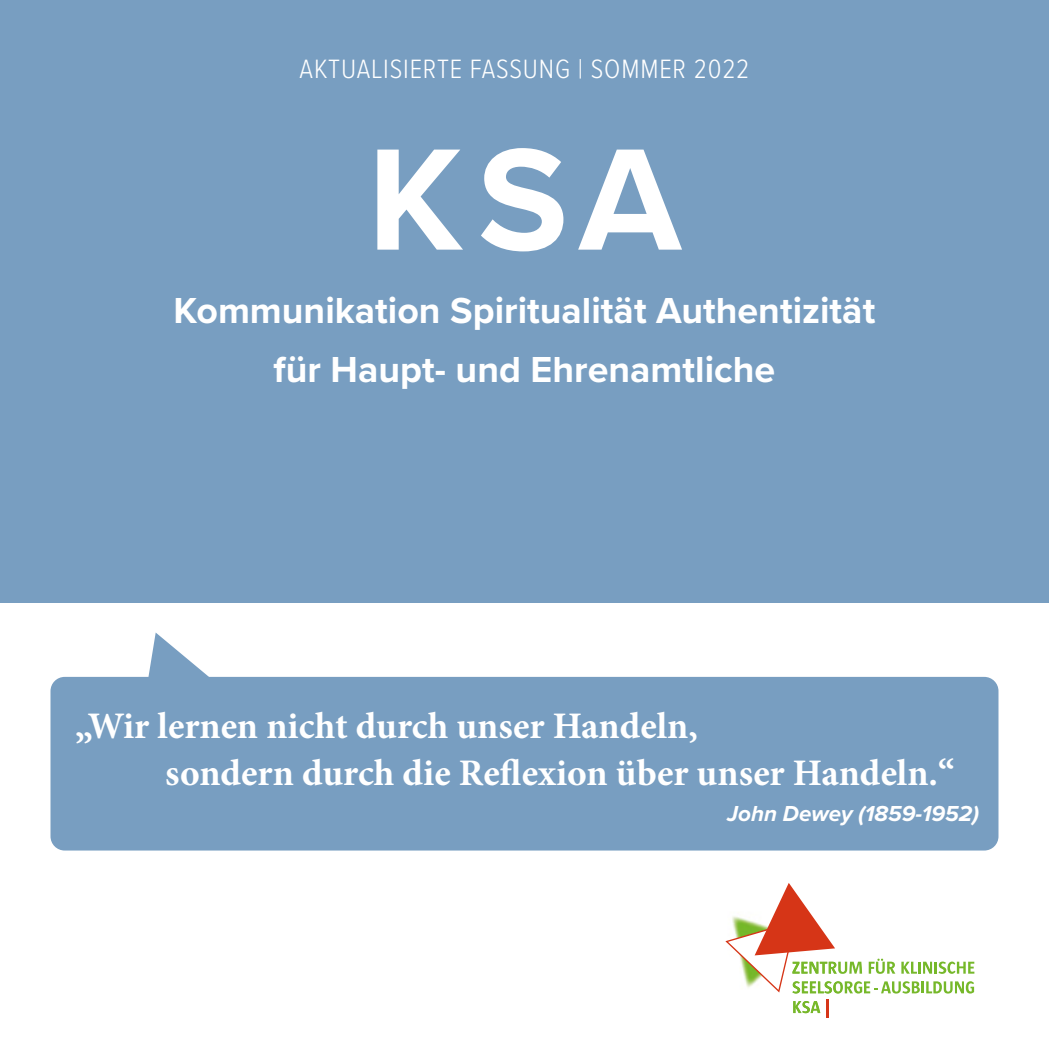
<style>
.page{position:relative;width:1049px;height:1049px;background:#fff}
.page>*{position:absolute;margin:0;border:0;box-sizing:border-box;transform-origin:0 0}
.t1{font:700 150px "Proxima Nova";color:#fff}
.t2{font:700 37.5px/47px "Minion Pro";color:#fff}
.t3{font:700 37.5px/59.2px "Proxima Nova";color:#fff;text-align:center}
.t4{font:300 27.5px "Proxima Nova Cond";letter-spacing:.03em;color:#fff}
.t5{font:italic 700 22.5px "Proxima Nova";color:#fff}
</style>
<div class="page">
<div style="left:0;top:0;width:1049px;height:602px;background:#789ec1"></div>
<svg style="left:793px;top:1001px;width:27px;height:12px"></svg>
<svg style="left:826px;top:999px;width:2px;height:18px"></svg>
<svg style="left:725px;top:883px;width:249px;height:110px"></svg>
<div style="left:50px;top:677px;width:948px;height:173px;background:#789ec1;border-radius:14px"></div>
<svg style="left:141px;top:632px;width:83px;height:45px"></svg>
<p class="t4" style="left:300px;top:48px;width:451px">AKTUALISIERTE FASSUNG | SOMMER 2022</p>
<h1 class="t1" style="left:367px;top:88px;width:315px">KSA</h1>
<p class="t3" style="left:174px;top:280px;width:703px">Kommunikation Spiritualität Authentizität für Haupt- und Ehrenamtliche</p>
<p class="t2" style="left:165px;top:702px;width:791px;text-indent:-90px">„Wir lernen nicht durch unser Handeln,<br>sondern durch die Reflexion über unser Handeln.“</p>
<p class="t5" style="left:727px;top:796px;width:253px">John Dewey (1859-1952)</p>
</div>
